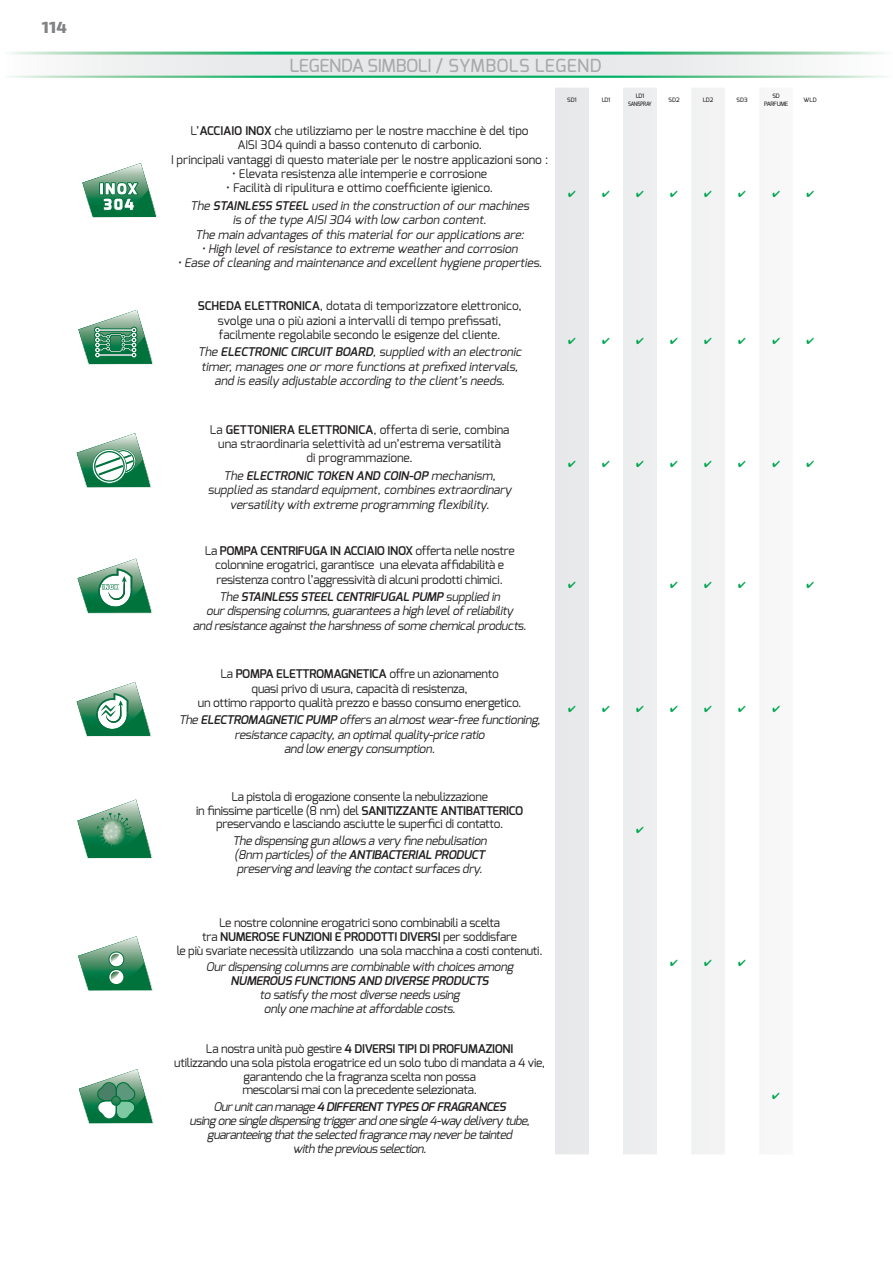
<style>
.page{position:relative;width:893px;height:1263px;background:#fff}
.page>*{position:absolute;margin:0;border:0;box-sizing:border-box;transform-origin:0 0}
.t1{font:500 18px "Exo";letter-spacing:-.02em;color:#a7a9ab}
.t2{font:800 16.2px "Exo 2";color:#808284}
.t3{font:italic 12px/14.4px "Exo";color:#221f1f;text-align:center}
.t4{font:12px/13.8px "Exo";letter-spacing:-.02em;color:#221f1f;text-align:center}
.t5{font:12px/14.4px "Exo";color:#221f1f;text-align:center}
.t6{font:italic 600 12px "Exo";color:#221f1f}
.t7{font:500 6px/7.2px "Exo";letter-spacing:-.06em;color:#221f1f;text-align:center}
.s1{font-weight:600}
.s2{font-style:italic}
.s3{font-weight:600;font-style:italic}
</style>
<div class="page">
<svg style="left:82px;top:163px;width:75px;height:55px"></svg>
<img style="left:78px;top:329px;width:75px;height:36px">
<svg style="left:79px;top:310px;width:74px;height:54px"></svg>
<svg style="left:77px;top:433px;width:74px;height:55px"></svg>
<img style="left:77px;top:578px;width:75px;height:36px">
<svg style="left:78px;top:558px;width:74px;height:55px"></svg>
<svg style="left:77px;top:682px;width:74px;height:54px"></svg>
<img style="left:77px;top:820px;width:76px;height:39px">
<svg style="left:78px;top:799px;width:74px;height:59px"></svg>
<svg style="left:78px;top:936px;width:75px;height:55px"></svg>
<svg style="left:79px;top:1069px;width:74px;height:55px"></svg>
<img style="left:9px;top:52px;width:876px;height:25px">
<svg style="left:568px;top:190px;width:7px;height:7px"></svg>
<svg style="left:637px;top:190px;width:6px;height:7px"></svg>
<svg style="left:705px;top:190px;width:7px;height:7px"></svg>
<svg style="left:568px;top:337px;width:7px;height:7px"></svg>
<svg style="left:637px;top:337px;width:6px;height:7px"></svg>
<svg style="left:705px;top:337px;width:7px;height:7px"></svg>
<svg style="left:568px;top:461px;width:7px;height:6px"></svg>
<svg style="left:637px;top:461px;width:6px;height:6px"></svg>
<svg style="left:705px;top:461px;width:7px;height:6px"></svg>
<svg style="left:568px;top:582px;width:7px;height:6px"></svg>
<svg style="left:705px;top:582px;width:7px;height:6px"></svg>
<svg style="left:568px;top:705px;width:7px;height:7px"></svg>
<svg style="left:637px;top:705px;width:6px;height:7px"></svg>
<svg style="left:705px;top:705px;width:7px;height:7px"></svg>
<svg style="left:636px;top:826px;width:7px;height:7px"></svg>
<svg style="left:705px;top:959px;width:7px;height:7px"></svg>
<h2 class="t2" style="left:42px;top:18px;width:27px">114</h2>
<h1 class="t1" style="left:289px;top:58px;width:314px">LEGENDA SIMBOLI / SYMBOLS LEGEND</h1>
<p class="t5" style="left:171px;top:124px;width:379px">L’<span class="s1">ACCIAIO INOX</span> che utilizziamo per le nostre macchine è del tipo<br>AISI 304 quindi a basso contenuto di carbonio.<br>I principali vantaggi di questo materiale per le nostre applicazioni sono :</p>
<p class="t5" style="left:232px;top:167px;width:256px">• Elevata resistenza alle intemperie e corrosione</p>
<p class="t5" style="left:190px;top:180px;width:343px;line-height:17.4px">• Facilità di ripulitura e ottimo coefficiente igienico.<br><span class="s2">The</span> <span class="s3">STAINLESS STEEL</span> <span class="s2">used in the construction of our machines</span></p>
<p class="t3" style="left:195px;top:213px;width:333px">is of the type AISI304 with low carbon content.<br>The main advantages of this materialfor our applications are:</p>
<p class="t3" style="left:202px;top:242px;width:320px">•High levelof resistance to extreme weather and corrosion</p>
<p class="t3" style="left:177px;top:256px;width:369px">•Ease of cleaning and maintenance and excellenthygiene properties.</p>
<p class="t5" style="left:198px;top:299px;width:325px"><span class="s1">SCHEDA ELETTRONICA</span>, dotata di temporizzatore elettronico, svolge una o più azioni a intervalli di tempo prefissati, facilmente regolabile secondo le esigenze del cliente.</p>
<p class="t3" style="left:198px;top:345px;width:328px">The <span class="s1">ELECTRONIC CIRCUIT BOARD</span>,supplied with an electronic timer,manages one or more functions atprefixed intervals, and is easily adjustable according to the client’s needs.</p>
<p class="t5" style="left:210px;top:422px;width:301px">La <span class="s1">GETTONIERA ELETTRONICA</span>, offerta di serie, combina una straordinaria selettività ad un’estrema versatilità<br>di programmazione.</p>
<p class="t3" style="left:208px;top:469px;width:308px">The <span class="s1">ELECTRONIC TOKEN AND COIN-OP</span> mechanism, supplied as standard equipment,combines extraordinary versatility with extreme programming flexibility.</p>
<p class="t4" style="left:205px;top:544px;width:311px;line-height:14.4px">La <span class="s1">POMPA CENTRIFUGA IN ACCIAIO INOX</span> offerta nelle nostre colonnine erogatrici, garantisce una elevata affidabilità e resistenza contro l’aggressività di alcuni prodotti chimici.</p>
<p class="t3" style="left:193px;top:590px;width:337px">The <span class="s1">STAINLESS STEEL CENTRIFUGAL PUMP</span> supplied in ourdispensing columns,guarantees a high levelofreliability<br>and resistance againstthe harshness ofsome chemicalproducts.</p>
<p class="t4" style="left:198px;top:667px;width:325px;line-height:14.4px">La <span class="s1">POMPA ELETTROMAGNETICA</span> offre un azionamento<br>quasi privo di usura, capacità di resistenza,<br>un ottimo rapporto qualità prezzo e basso consumo energetico.</p>
<p class="t3" style="left:179px;top:713px;width:366px">The <span class="s1">ELECTROMAGNETIC PUMP</span> offers an almostwear-free functioning, resistance capacity,an optimalquality-price ratio<br>and low energy consumption.</p>
<p class="t4" style="left:196px;top:790px;width:328px">La pistola di erogazione consente la nebulizzazione<br>in finissime particelle (8 nm) del <span class="s1">SANITIZZANTE ANTIBATTERICO </span>preservando e lasciando asciutte le superfici di contatto.</p>
<p class="t3" style="left:233px;top:834px;width:258px;line-height:13.8px;text-align:left">The dispensing gun allows a very fine nebulisation (8nm particles)ofthe <span class="s1">ANTIBACTERIAL PRODUCT </span>preserving and leaving the contactsurfaces dry.</p>
<p class="t4" style="left:177px;top:916px;width:367px">Le nostre colonnine erogatrici sono combinabili a scelta<br>tra <span class="s1">NUMEROSE FUNZIONI E PRODOTTI DIVERSI</span> per soddisfare<br>le più svariate necessità utilizzando una sola macchina a costi contenuti.</p>
<p class="t3" style="left:206px;top:960px;width:311px">Ourdispensing columns are combinable with choices among</p>
<p class="t6" style="left:231px;top:975px;width:262px">NUMEROUS FUNCTIONS AND DIVERSE PRODUCTS</p>
<p class="t3" style="left:259px;top:988px;width:205px;line-height:13.8px">to satisfy the mostdiverse needs using only one machine ataffordable costs.</p>
<p class="t4" style="left:174px;top:1042px;width:372px">La nostra unità può gestire <span class="s1">4 DIVERSI TIPI DI PROFUMAZIONI<br></span>utilizzando una sola pistola erogatrice ed un solo tubo di mandata a 4 vie, garantendo che la fragranza scelta non possa<br>mescolarsi mai con la precedente selezionata.</p>
<p class="t3" style="left:189px;top:1100px;width:344px;line-height:13.8px">Ourunitcan manage <span class="s1">4 DIFFERENT TYPES OF FRAGRANCES<br></span>using one single dispensing triggerand one single 4-way delivery tube, guaranteeing thatthe selected fragrance may neverbe tainted<br>with the previousselection.</p>
<p class="t7" style="left:567px;top:97px;width:11px">SD1</p>
<p class="t7" style="left:602px;top:97px;width:10px">LD1</p>
<p class="t7" style="left:628px;top:93px;width:25px">LD1<br>SANISPRAY</p>
<p class="t7" style="left:668px;top:97px;width:13px">SD2</p>
<p class="t7" style="left:703px;top:97px;width:12px">LD2</p>
<p class="t7" style="left:737px;top:97px;width:13px">SD3</p>
<p class="t7" style="left:764px;top:93px;width:26px">SD<br>PARFUME</p>
<p class="t7" style="left:804px;top:97px;width:15px">WLD</p>
</div>
